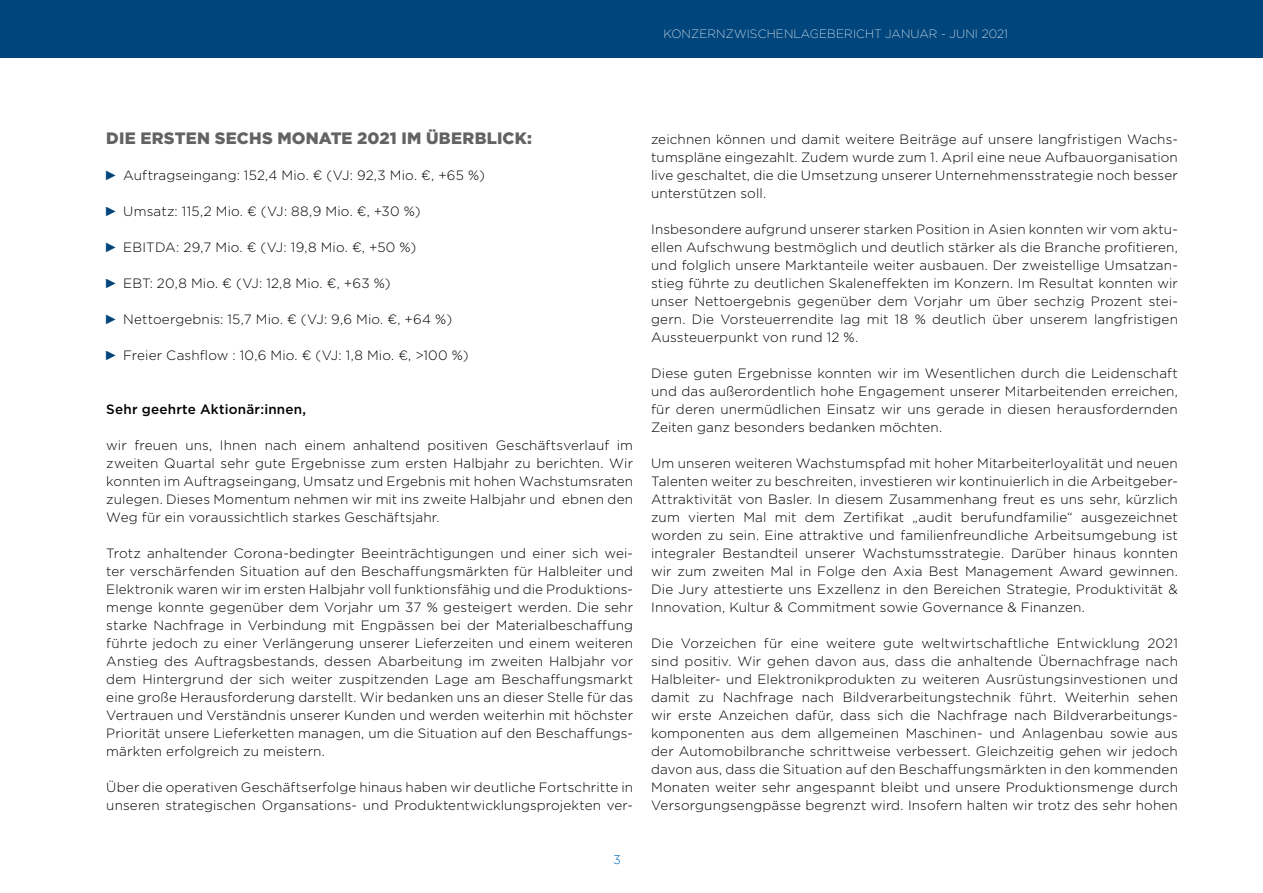
<style>
.page{position:relative;width:1263px;height:893px;background:#fff}
.page>*{position:absolute;margin:0;border:0;box-sizing:border-box;transform-origin:0 0}
.t1{font:900 16.5px "Gotham";letter-spacing:.01em;color:#646363}
.Fließtext{font:300 13.5px/18px "Gotham";letter-spacing:.01em;color:#000;text-align:justify}
.Fließtext_kursiv{font:500 13.5px "Gotham";letter-spacing:.015em;color:#000}
.t2{font:300 12.75px "Gotham";color:#0069b4}
.t3{font:200 12px "Gotham";letter-spacing:.01em;color:#fff}
.s1{font-family:"Arial Narrow";font-weight:400;color:#00457c}
</style>
<div class="page">
<div style="left:0;top:0;width:1263px;height:57px;background:#00457c"></div>
<p class="t3" style="left:663px;top:26px;width:346px">KONZERNZWISCHENLAGEBERICHT JANUAR - JUNI 2021</p>
<h2 class="t1" style="left:106px;top:127px;width:427px">DIE ERSTEN SECHS MONATE 2021 IM ÜBERBLICK:</h2>
<p class="Fließtext" style="left:106px;top:166px;width:380px"><span class="s1">►</span> Auftragseingang: 152,4 Mio. € (VJ: 92,3 Mio. €, +65 %)</p>
<p class="Fließtext" style="left:106px;top:202px;width:316px"><span class="s1">►</span> Umsatz: 115,2 Mio. € (VJ: 88,9 Mio. €, +30 %)</p>
<p class="Fließtext" style="left:106px;top:238px;width:312px"><span class="s1">►</span> EBITDA: 29,7 Mio. € (VJ: 19,8 Mio. €, +50 %)</p>
<p class="Fließtext" style="left:106px;top:274px;width:286px"><span class="s1">►</span> EBT: 20,8 Mio. € (VJ: 12,8 Mio. €, +63 %)</p>
<p class="Fließtext" style="left:106px;top:310px;width:347px"><span class="s1">►</span> Nettoergebnis: 15,7 Mio. € (VJ: 9,6 Mio. €, +64 %)</p>
<p class="Fließtext" style="left:106px;top:346px;width:364px"><span class="s1">►</span> Freier Cashflow : 10,6 Mio. € (VJ: 1,8 Mio. €, &gt;100 %)</p>
<p class="Fließtext_kursiv" style="left:106px;top:400px;width:201px">Sehr geehrte Aktionär:innen,</p>
<p class="Fließtext" style="left:106px;top:436px;width:528px">wir freuen uns, Ihnen nach einem anhaltend positiven Geschäftsverlauf im zweiten Quartal sehr gute Ergebnisse zum ersten Halbjahr zu berichten. Wir konnten im Auftragseingang, Umsatz und Ergebnis mit hohen Wachstumsraten zulegen. Dieses Momentum nehmen wir mit ins zweite Halbjahr und ebnen den Weg für ein voraussichtlich starkes Geschäftsjahr.</p>
<p class="Fließtext" style="left:106px;top:544px;width:528px">Trotz anhaltender Corona-bedingter Beeinträchtigungen und einer sich wei&shy;ter verschärfenden Situation auf den Beschaffungsmärkten für Halbleiter und Elektronik waren wir im ersten Halbjahr voll funktionsfähig und die Produktions&shy;menge konnte gegenüber dem Vorjahr um 37 % gesteigert werden. Die sehr starke Nachfrage in Verbindung mit Engpässen bei der Materialbeschaffung führte jedoch zu einer Verlängerung unserer Lieferzeiten und einem weiteren Anstieg des Auftragsbestands, dessen Abarbeitung im zweiten Halbjahr vor dem Hintergrund der sich weiter zuspitzenden Lage am Beschaffungsmarkt eine große Herausforderung darstellt. Wir bedanken uns an dieser Stelle für das Vertrauen und Verständnis unserer Kunden und werden weiterhin mit höchster Priorität unsere Lieferketten managen, um die Situation auf den Beschaffungs&shy;märkten erfolgreich zu meistern.</p>
<p class="Fließtext" style="left:106px;top:778px;width:528px">Über die operativen Geschäftserfolge hinaus haben wir deutliche Fortschritte in unseren strategischen Organsations- und Produktentwicklungsprojekten ver-</p>
<p class="t2" style="left:613px;top:852px;width:9px">3</p>
<p class="Fließtext" style="left:651px;top:130px;width:528px">zeichnen können und damit weitere Beiträge auf unsere langfristigen Wachs&shy;tumspläne eingezahlt. Zudem wurde zum 1. April eine neue Aufbauorganisation live geschaltet, die die Umsetzung unserer Unternehmensstrategie noch besser unterstützen soll.</p>
<p class="Fließtext" style="left:651px;top:220px;width:528px">Insbesondere aufgrund unserer starken Position in Asien konnten wir vom aktu&shy;ellen Aufschwung bestmöglich und deutlich stärker als die Branche profitieren, und folglich unsere Marktanteile weiter ausbauen. Der zweistellige Umsatzan&shy;stieg führte zu deutlichen Skaleneffekten im Konzern. Im Resultat konnten wir unser Nettoergebnis gegenüber dem Vorjahr um über sechzig Prozent stei&shy;gern. Die Vorsteuerrendite lag mit 18 % deutlich über unserem langfristigen Aussteuerpunkt von rund 12 %.</p>
<p class="Fließtext" style="left:651px;top:364px;width:528px">Diese guten Ergebnisse konnten wir im Wesentlichen durch die Leidenschaft und das außerordentlich hohe Engagement unserer Mitarbeitenden erreichen, für deren unermüdlichen Einsatz wir uns gerade in diesen herausfordernden Zeiten ganz besonders bedanken möchten.</p>
<p class="Fließtext" style="left:651px;top:454px;width:528px">Um unseren weiteren Wachstumspfad mit hoher Mitarbeiterloyalität und neuen Talenten weiter zu beschreiten, investieren wir kontinuierlich in die Arbeitgeber-Attraktivität von Basler. In diesem Zusammenhang freut es uns sehr, kürzlich zum vierten Mal mit dem Zertifikat „audit berufundfamilie“ ausgezeichnet worden zu sein. Eine attraktive und familienfreundliche Arbeitsumgebung ist integraler Bestandteil unserer Wachstumsstrategie. Darüber hinaus konnten wir zum zweiten Mal in Folge den Axia Best Management Award gewinnen.<br>Die Jury attestierte uns Exzellenz in den Bereichen Strategie, Produktivität &amp; Innovation, Kultur &amp; Commitment sowie Governance &amp; Finanzen.</p>
<p class="Fließtext" style="left:651px;top:634px;width:528px">Die Vorzeichen für eine weitere gute weltwirtschaftliche Entwicklung 2021 sind positiv. Wir gehen davon aus, dass die anhaltende Übernachfrage nach Halbleiter- und Elektronikprodukten zu weiteren Ausrüstungsinvestionen und damit zu Nachfrage nach Bildverarbeitungstechnik führt. Weiterhin sehen wir erste Anzeichen dafür, dass sich die Nachfrage nach Bildverarbeitungs&shy;komponenten aus dem allgemeinen Maschinen- und Anlagenbau sowie aus der Automobilbranche schrittweise verbessert. Gleichzeitig gehen wir jedoch davon aus, dass die Situation auf den Beschaffungsmärkten in den kommenden Monaten weiter sehr angespannt bleibt und unsere Produktionsmenge durch Versorgungsengpässe begrenzt wird. Insofern halten wir trotz des sehr hohen</p>
</div>
